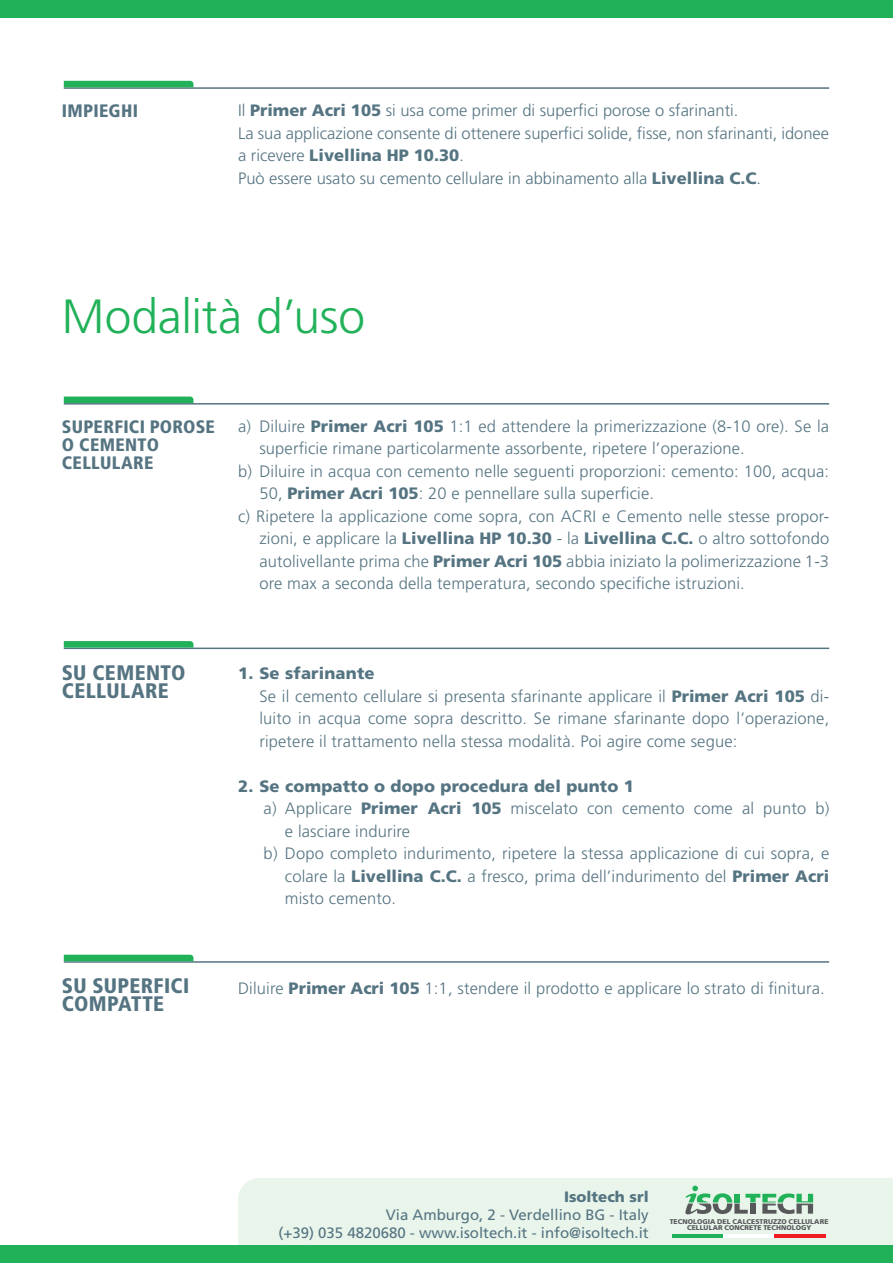
<style>
.page{position:relative;width:893px;height:1263px;background:#fff}
.page>*{position:absolute;margin:0;border:0;box-sizing:border-box;transform-origin:0 0}
.t1{font:300 48px "Frutiger LT Std";letter-spacing:-.01em;color:#21b259}
.t2{font:900 condensed 21px/18px "Frutiger LT Std";letter-spacing:.015em;color:#557482}
.t3{font:900 condensed 18px/18px "Frutiger LT Std";letter-spacing:.02em;color:#557482}
.t4{font:300 16.5px/22.5px "Frutiger LT Std";letter-spacing:.01em;color:#557482}
.t5{font:900 16.5px "Frutiger LT Std";letter-spacing:.01em;color:#557482}
.t6{font:15px/18px "Frutiger LT Std";color:#557482;text-align:right}
.t7{font:900 15px "Frutiger LT Std";color:#557482}
.t8{font:900 6.9px/6.3px "Frutiger LT Std";letter-spacing:.01em;color:#57585a;text-align:center}
.s1{font-weight:900}
</style>
<div class="page">
<div style="left:0;top:0;width:893px;height:17px;background:#21b259"></div>
<hr style="left:64px;top:403px;width:765px;height:2px;background:#557482">
<svg style="left:64px;top:396px;width:129px;height:7px"></svg>
<hr style="left:64px;top:648px;width:765px;height:1px;background:#557482">
<hr style="left:64px;top:961px;width:765px;height:2px;background:#557482">
<svg style="left:64px;top:641px;width:129px;height:7px"></svg>
<svg style="left:64px;top:955px;width:129px;height:6px"></svg>
<div style="left:238px;top:1178px;width:655px;height:68px;background:#e9f5ea"></div>
<div style="left:0;top:1246px;width:893px;height:17px;background:#21b259"></div>
<svg style="left:685px;top:1186px;width:128px;height:28px;background:#a6c8b1"></svg>
<hr style="left:672px;top:1235px;width:51px;height:3px;background:#21b259">
<hr style="left:724px;top:1235px;width:51px;height:3px;background:#fff">
<hr style="left:775px;top:1235px;width:51px;height:3px;background:#ee1d23">
<hr style="left:64px;top:87px;width:765px;height:2px;background:#557482">
<svg style="left:64px;top:81px;width:129px;height:6px"></svg>
<p class="t3" style="left:62px;top:102px;width:78px">IMPIEGHI</p>
<p class="t4" style="left:238px;top:99px;width:592px">Il <span class="s1">Primer Acri 105</span> si usa come primer di superfici porose o sfarinanti.<br>La sua applicazione consente di ottenere superfici solide, fisse, non sfarinanti, idonee a ricevere <span class="s1">Livellina HP 10.30</span>.<br>Può essere usato su cemento cellulare in abbinamento alla <span class="s1">Livellina C.C</span>.</p>
<h1 class="t1" style="left:62px;top:289px;width:305px">Modalità d’uso</h1>
<p class="t3" style="left:62px;top:418px;width:155px">SUPERFICI POROSE<br>O CEMENTO<br>CELLULARE</p>
<p class="t4" style="left:238px;top:415px;width:592px">a) Diluire <span class="s1">Primer Acri 105</span> 1:1 ed attendere la primerizzazione (8-10 ore). Se la</p>
<p class="t4" style="left:259px;top:437px;width:487px">superficie rimane particolarmente assorbente, ripetere l’operazione.</p>
<p class="t4" style="left:238px;top:460px;width:592px">b) Diluire in acqua con cemento nelle seguenti proporzioni: cemento: 100, acqua:</p>
<p class="t4" style="left:259px;top:483px;width:396px">50, <span class="s1">Primer Acri 105</span>: 20 e pennellare sulla superficie.</p>
<p class="t4" style="left:238px;top:505px;width:593px">c) Ripetere la applicazione come sopra, con ACRI e Cemento nelle stesse propor-</p>
<p class="t4" style="left:259px;top:528px;width:571px">zioni, e applicare la <span class="s1">Livellina HP 10.30</span> - la <span class="s1">Livellina C.C.</span> o altro sottofondo</p>
<p class="t4" style="left:259px;top:550px;width:571px">autolivellante prima che <span class="s1">Primer Acri 105</span> abbia iniziato la polimerizzazione 1-3</p>
<p class="t4" style="left:259px;top:573px;width:487px">ore max a seconda della temperatura, secondo specifiche istruzioni.</p>
<p class="t2" style="left:62px;top:663px;width:125px">SU CEMENTO<br>CELLULARE</p>
<p class="t4" style="left:259px;top:663px;width:571px;text-indent:-21px"><span class="s1">1. Se sfarinante<br></span>Se il cemento cellulare si presenta sfarinante applicare il <span class="s1">Primer Acri 105</span> di&shy;luito in acqua come sopra descritto. Se rimane sfarinante dopo l’operazione, ripetere il trattamento nella stessa modalità. Poi agire come segue:</p>
<p class="t5" style="left:238px;top:776px;width:397px">2. Se compatto o dopo procedura del punto 1</p>
<p class="t4" style="left:264px;top:798px;width:567px">a) Applicare <span class="s1">Primer Acri 105</span> miscelato con cemento come al punto b)</p>
<p class="t4" style="left:285px;top:820px;width:127px">e lasciare indurire</p>
<p class="t4" style="left:264px;top:843px;width:567px">b) Dopo completo indurimento, ripetere la stessa applicazione di cui sopra, e</p>
<p class="t4" style="left:285px;top:865px;width:546px">colare la <span class="s1">Livellina C.C.</span> a fresco, prima dell’indurimento del <span class="s1">Primer Acri</span></p>
<p class="t4" style="left:285px;top:888px;width:113px">misto cemento.</p>
<p class="t2" style="left:62px;top:977px;width:129px">SU SUPERFICI<br>COMPATTE</p>
<p class="t4" style="left:238px;top:978px;width:588px">Diluire <span class="s1">Primer Acri 105</span> 1:1, stendere il prodotto e applicare lo strato di finitura.</p>
<p class="t7" style="left:564px;top:1187px;width:86px">Isoltech srl</p>
<p class="t6" style="left:278px;top:1205px;width:372px">Via Amburgo, 2 - Verdellino BG - Italy<br>(+39) 035 4820680 - www.isoltech.it - info@isoltech.it</p>
<p class="t8" style="left:670px;top:1218px;width:160px">TECNOLOGIA DEL CALCESTRUZZO CELLULARE<br>CELLULAR CONCRETE TECHNOLOGY</p>
</div>
